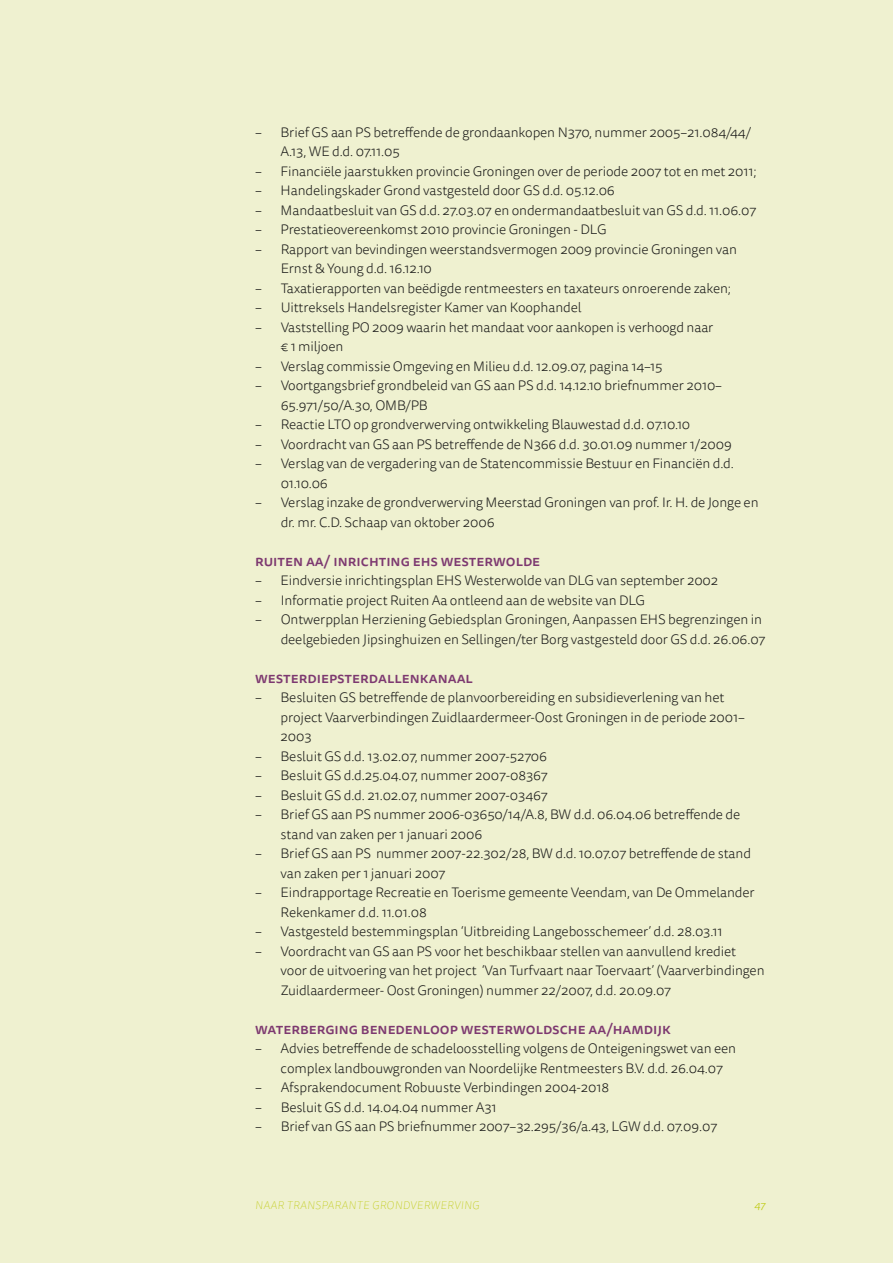
<style>
.page{position:relative;width:893px;height:1263px;background:#eff1d0}
.page>*{position:absolute;margin:0;border:0;box-sizing:border-box;transform-origin:0 0}
.t1{font:500 15px "Tisa Sans OT";color:#7d3970}
.t2{font:300 13.8px/19.5px "Tisa Sans OT";letter-spacing:-.01em;color:#1d1d1b}
.t3{font:italic 100 11.4px "Tisa Sans OT";letter-spacing:.04em;color:#bbc703}
.t4{font:italic 300 11.4px "Tisa Sans OT";color:#bbc703}
</style>
<div class="page">
<p class="t2" style="left:281px;top:123px;width:472px;text-indent:-26px">– Brief GS aan PS betreffende de grondaankopen N 370, nummer 2005–21.084/44/<br>A.13, WE d.d. 07.11.05</p>
<p class="t2" style="left:255px;top:162px;width:503px">– Financiële jaarstukken provincie Groningen over de periode 2007 tot en met 2011;</p>
<p class="t2" style="left:255px;top:181px;width:361px">– H andelingskader Grond vastgesteld door GS d.d. 05.12.06</p>
<p class="t2" style="left:255px;top:201px;width:503px">– M andaatbesluit van GS d.d. 27.03.07 en ondermandaatbesluit van GS d.d. 11.06.07</p>
<p class="t2" style="left:255px;top:220px;width:351px">– Prestatieovereenkomst 2010 provincie Groningen - DLG</p>
<p class="t2" style="left:281px;top:240px;width:458px;text-indent:-26px">– Rapport van bevindingen weerstandsvermogen 2009 provincie Groningen van<br>Ernst &amp; Young d.d. 16.12.10</p>
<p class="t2" style="left:255px;top:279px;width:477px">– Taxatierapporten van beëdigde rentmeesters en taxateurs onroerende zaken;</p>
<p class="t2" style="left:255px;top:298px;width:328px">– Uittreksels H andelsregister Kamer van Koophandel</p>
<p class="t2" style="left:281px;top:318px;width:434px;text-indent:-26px">– Vaststelling PO 2009 waarin het mandaat voor aankopen is verhoogd naar € 1 miljoen</p>
<p class="t2" style="left:255px;top:357px;width:409px">– Verslag commissie Omgeving en M ilieu d.d. 12.09.07, pagina 14–15</p>
<p class="t2" style="left:281px;top:376px;width:443px;text-indent:-26px">– Voortgangsbrief grondbeleid van GS aan PS d.d. 14.12.10 briefnummer 2010–<br>65.971/50/A.30, OM B/PB</p>
<p class="t2" style="left:255px;top:415px;width:437px">– Reactie LTO op grondverwerving ontwikkeling Blauwestad d.d. 07.10.10</p>
<p class="t2" style="left:255px;top:435px;width:478px">– Voordracht van GS aan PS betreffende de N366 d.d. 30.01.09 nummer 1/2009</p>
<p class="t2" style="left:281px;top:454px;width:455px;text-indent:-26px">– Verslag van de vergadering van de Statencommissie Bestuur en Financiën d.d.<br>01.10.06</p>
<p class="t2" style="left:281px;top:493px;width:479px;text-indent:-26px">– Verslag inzake de grondverwerving M eerstad Groningen van prof. I r. H . de Jonge en dr. mr. C.D. Schaap van oktober 2006</p>
<p class="t1" style="left:255px;top:551px;width:287px">ruiten aa/ inrichting ehs westerwolde</p>
<p class="t2" style="left:255px;top:571px;width:465px">– Eindversie inrichtingsplan EH S Westerwolde van DLG van september 2002</p>
<p class="t2" style="left:255px;top:591px;width:390px">– I nformatie project Ruiten Aa ontleend aan de website van DLG</p>
<p class="t2" style="left:255px;top:610px;width:512px;text-align:right">– Ontwerpplan H erziening Gebiedsplan Groningen, Aanpassen EHS begrenzingen in deelgebieden Jipsinghuizen en Sellingen/ter Borg vastgesteld door GS d.d. 26.06.07</p>
<p class="t1" style="left:255px;top:668px;width:219px">westerdiepsterdallenkanaal</p>
<p class="t2" style="left:281px;top:688px;width:466px;text-indent:-26px">– Besluiten GS betreffende de planvoorbereiding en subsidieverlening van het project Vaarverbindingen Zuidlaardermeer-Oost Groningen in de periode 2001–<br>2003</p>
<p class="t2" style="left:255px;top:747px;width:293px">– Besluit GS d.d. 13.02.07, nummer 2007-52706</p>
<p class="t2" style="left:255px;top:766px;width:294px">– Besluit GS d.d.25.04.07, nummer 2007-08367</p>
<p class="t2" style="left:255px;top:786px;width:294px">– Besluit GS d.d. 21.02.07, nummer 2007-03467</p>
<p class="t2" style="left:281px;top:805px;width:461px;text-indent:-26px">– Brief GS aan PS nummer 2006-03650/14/A.8, BW d.d. 06.04.06 betreffende de stand van zaken per 1 januari 2006</p>
<p class="t2" style="left:281px;top:844px;width:472px;text-indent:-26px">– Brief GS aan PS nummer 2007-22.302/28, BW d.d. 10.07.07 betreffende de stand van zaken per 1 januari 2007</p>
<p class="t2" style="left:281px;top:883px;width:475px;text-indent:-26px">– Eindrapportage Recreatie en Toerisme gemeente Veendam, van De Ommelander<br>Rekenkamer d.d. 11.01.08</p>
<p class="t2" style="left:255px;top:922px;width:469px">– Vastgesteld bestemmingsplan ‘Uitbreiding Langebosschemeer’ d.d. 28.03.11</p>
<p class="t2" style="left:281px;top:942px;width:485px;text-indent:-26px">– Voordracht van GS aan PS voor het beschikbaar stellen van aanvullend krediet voor de uitvoering van het project ‘Van Turfvaart naar Toervaart’ (Vaarverbindingen<br>Zuidlaardermeer- Oost Groningen) nummer 22/2007, d.d. 20.09.07</p>
<p class="t1" style="left:255px;top:1019px;width:417px">waterberging benedenloop westerwoldsche aa/hamdijk</p>
<p class="t2" style="left:281px;top:1039px;width:457px;text-indent:-26px">– Advies betreffende de schadeloosstelling volgens de Onteigeningswet van een complex landbouwgronden van N oordelijke Rentmeesters B.V. d.d. 26.04.07</p>
<p class="t2" style="left:255px;top:1078px;width:355px">– Afsprakendocument Robuuste Verbindingen 2004-2018</p>
<p class="t2" style="left:255px;top:1098px;width:243px">– Besluit GS d.d. 14.04.04 nummer A31</p>
<p class="t2" style="left:255px;top:1117px;width:464px">– Brief van GS aan PS briefnummer 2007–32.295/36/a.43, LGW d.d. 07.09.07</p>
<p class="t3" style="left:255px;top:1198px;width:226px">NAAR TRANSPARANTE GRONDVERWERVING</p>
<p class="t4" style="left:754px;top:1198px;width:13px">47</p>
</div>
